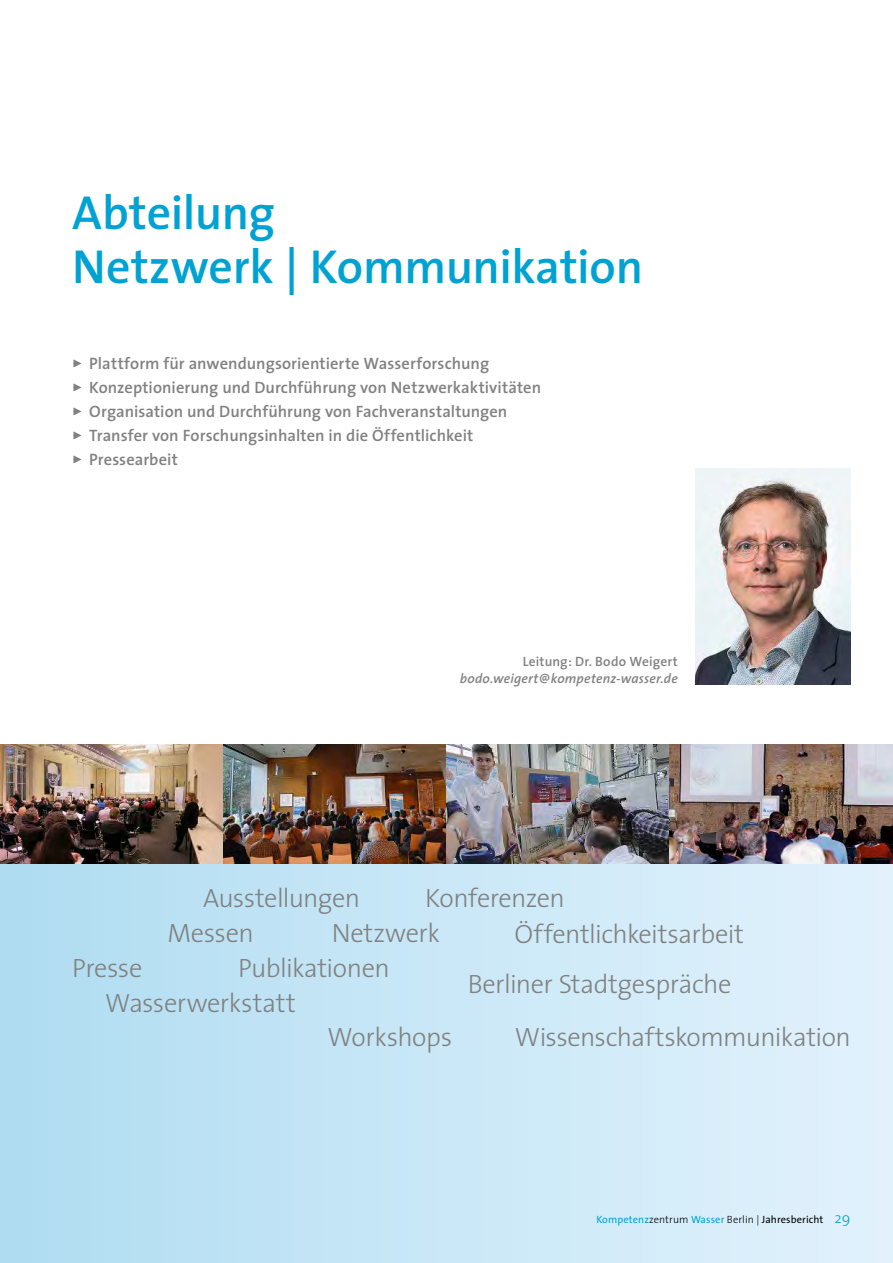
<style>
.page{position:relative;width:893px;height:1263px;background:#fff}
.page>*{position:absolute;margin:0;border:0;box-sizing:border-box;transform-origin:0 0}
.t1{font:600 48px/54px "The Sans";letter-spacing:-.01em;color:#00a2d3}
.t2{font:300 26.55px "The Sans";letter-spacing:-.02em;color:#808180}
.t3{font:600 16.5px "The Sans";letter-spacing:.005em;color:#808180}
.t4{font:italic 600 13.5px "The Sans";letter-spacing:.01em;color:#808180}
.t5{font:600 13.5px "The Sans";letter-spacing:.01em;color:#808180}
.t6{font:10.5px "The Sans";letter-spacing:.01em;color:#00a2d3}
.s1{font-weight:300;color:#000}
.s2{color:#000}
.s3{font-weight:300;font-size:15px}
</style>
<div class="page">
<div style="left:0;top:862px;width:893px;height:401px;background:linear-gradient(to right,#afdcf1,#e3f2fd)"></div>
<img style="left:696px;top:468px;width:154px;height:216px">
<img style="left:0;top:744px;width:223px;height:119px">
<img style="left:223px;top:744px;width:223px;height:119px">
<img style="left:446px;top:744px;width:224px;height:119px">
<img style="left:670px;top:744px;width:223px;height:119px">
<h1 class="t1" style="left:72px;top:184px;width:572px">Abteilung<br>Netzwerk | Kommunikation</h1>
<p class="t3" style="left:72px;top:350px;width:418px">✓ Plattform für anwendungsorientierte Wasserforschung</p>
<p class="t3" style="left:72px;top:374px;width:470px">✓ Konzeptionierung und Durchführung von Netzwerkaktivitäten</p>
<p class="t3" style="left:72px;top:398px;width:437px">✓ Organisation und Durchführung von Fachveranstaltungen</p>
<p class="t3" style="left:72px;top:422px;width:403px">✓ Transfer von Forschungsinhalten in die Öffentlichkeit</p>
<p class="t3" style="left:72px;top:446px;width:107px">✓ Pressearbeit</p>
<p class="t5" style="left:523px;top:650px;width:157px">Leitung: Dr. Bodo Weigert</p>
<p class="t4" style="left:460px;top:667px;width:219px">bodo.weigert@kompetenz-wasser.de</p>
<h2 class="t2" style="left:203px;top:876px;width:159px">Ausstellungen</h2>
<h2 class="t2" style="left:425px;top:876px;width:141px">Konferenzen</h2>
<h2 class="t2" style="left:167px;top:911px;width:88px">Messen</h2>
<h2 class="t2" style="left:332px;top:911px;width:110px">Netzwerk</h2>
<h2 class="t2" style="left:515px;top:912px;width:231px">Öffentlichkeitsarbeit</h2>
<h2 class="t2" style="left:72px;top:946px;width:72px">Presse</h2>
<h2 class="t2" style="left:238px;top:946px;width:153px">Publikationen</h2>
<h2 class="t2" style="left:105px;top:981px;width:192px">Wasserwerkstatt</h2>
<h2 class="t2" style="left:468px;top:962px;width:265px">Berliner Stadtgespräche</h2>
<h2 class="t2" style="left:327px;top:1015px;width:126px">Workshops</h2>
<h2 class="t2" style="left:515px;top:1015px;width:337px">Wissenschaftskommunikation</h2>
<p class="t6" style="left:596px;top:1211px;width:256px">Kompetenz<span class="s1">zentrum</span> Wasser <span class="s1">Berlin |</span> <span class="s2">Jahresbericht</span> <span class="s3">29</span></p>
</div>
